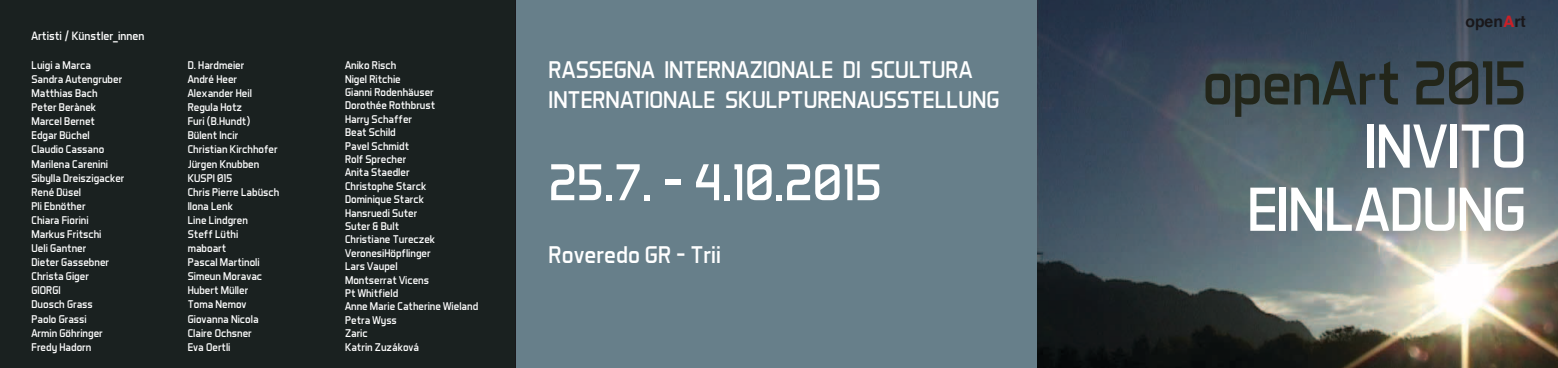
<style>
.page{position:relative;width:1558px;height:368px;background:#fff}
.page>*{position:absolute;margin:0;border:0;box-sizing:border-box;transform-origin:0 0}
.t1{font:63px/63px "Aero Matics";letter-spacing:-.015em;color:#fff;text-align:right}
.t2{font:63px "Aero Matics";letter-spacing:-.015em;color:#23261a}
.t3{font:52.5px "Aero Matics";color:#fff}
.t4{font:24.5px/29.4px "Aero Matics";letter-spacing:-.005em;color:#fff}
.t5{font:700 15.75px "Helvetica";color:#1a181b}
.t6{font:12.25px "Aero Matics";color:#fff}
.t7{font:11.38px/14px "Aero Matics";color:#fff}
.s1{color:#cd2027}
</style>
<div class="page">
<div style="left:0;top:0;width:516px;height:367px;background:#1a2120"></div>
<div style="left:516px;top:0;width:521px;height:367px;background:#677f8a"></div>
<img style="left:1037px;top:0;width:521px;height:367px">
<p class="t6" style="left:32px;top:28px;width:114px">Artisti / Künstler_innen</p>
<p class="t7" style="left:188px;top:58px;width:93px">D. Hardmeier<br>André Heer<br>Alexander Heil<br>Regula Hotz<br>Furi (B.Hundt)<br>Bülent Incir<br>Christian Kirchhofer<br>Jürgen Knubben<br>KUSPI 015<br>Chris Pierre Labüsch<br>Ilona Lenk<br>Line Lindgren<br>Steff Lüthi maboart<br>Pascal Martinoli<br>Simeun Moravac<br>Hubert Müller<br>Toma Nemov<br>Giovanna Nicola<br>Claire Ochsner<br>Eva Oertli</p>
<h3 class="t4" style="left:549px;top:54px;width:452px">RASSEGNA INTERNAZIONALE DI SCULTURA<br>INTERNATIONALE SKULPTURENAUSSTELLUNG</h3>
<p class="t7" style="left:32px;top:58px;width:94px">Luigi a Marca<br>Sandra Autengruber<br>Matthias Bach<br>Peter Berànek<br>Marcel Bernet<br>Edgar Büchel<br>Claudio Cassano<br>Marilena Carenini<br>Sibylla Dreiszigacker<br>René Düsel<br>Pli Ebnöther<br>Chiara Fiorini<br>Markus Fritschi<br>Ueli Gantner<br>Dieter Gassebner<br>Christa Giger<br>GIORGI<br>Duosch Grass<br>Paolo Grassi<br>Armin Göhringer<br>Fredy Hadorn</p>
<p class="t7" style="left:345px;top:58px;width:135px;line-height:13.4px">Aniko Risch<br>Nigel Ritchie<br>Gianni Rodenhäuser<br>Dorothée Rothbrust<br>Harry Schaffer<br>Beat Schild<br>Pavel Schmidt<br>Rolf Sprecher<br>Anita Staedler<br>Christophe Starck<br>Dominique Starck<br>Hansruedi Suter<br>Suter &amp; Bult<br>Christiane Tureczek<br>VeronesiHöpflinger<br>Lars Vaupel<br>Montserrat Vicens<br>Pt Whitfield<br>Anne Marie Catherine Wieland<br>Petra Wyss<br>Zaric<br>Katrin Zuzáková</p>
<h2 class="t3" style="left:549px;top:151px;width:335px">25.7. - 4.10.2015</h2>
<h3 class="t4" style="left:549px;top:239px;width:174px">Roveredo GR - Trii</h3>
<h3 class="t5" style="left:1465px;top:8px;width:62px">open<span class="s1">A</span>rt</h3>
<h1 class="t2" style="left:1202px;top:45px;width:326px">openArt 2015</h1>
<h1 class="t1" style="left:1247px;top:113px;width:281px">INVITO<br>EINLADUNG</h1>
</div>
